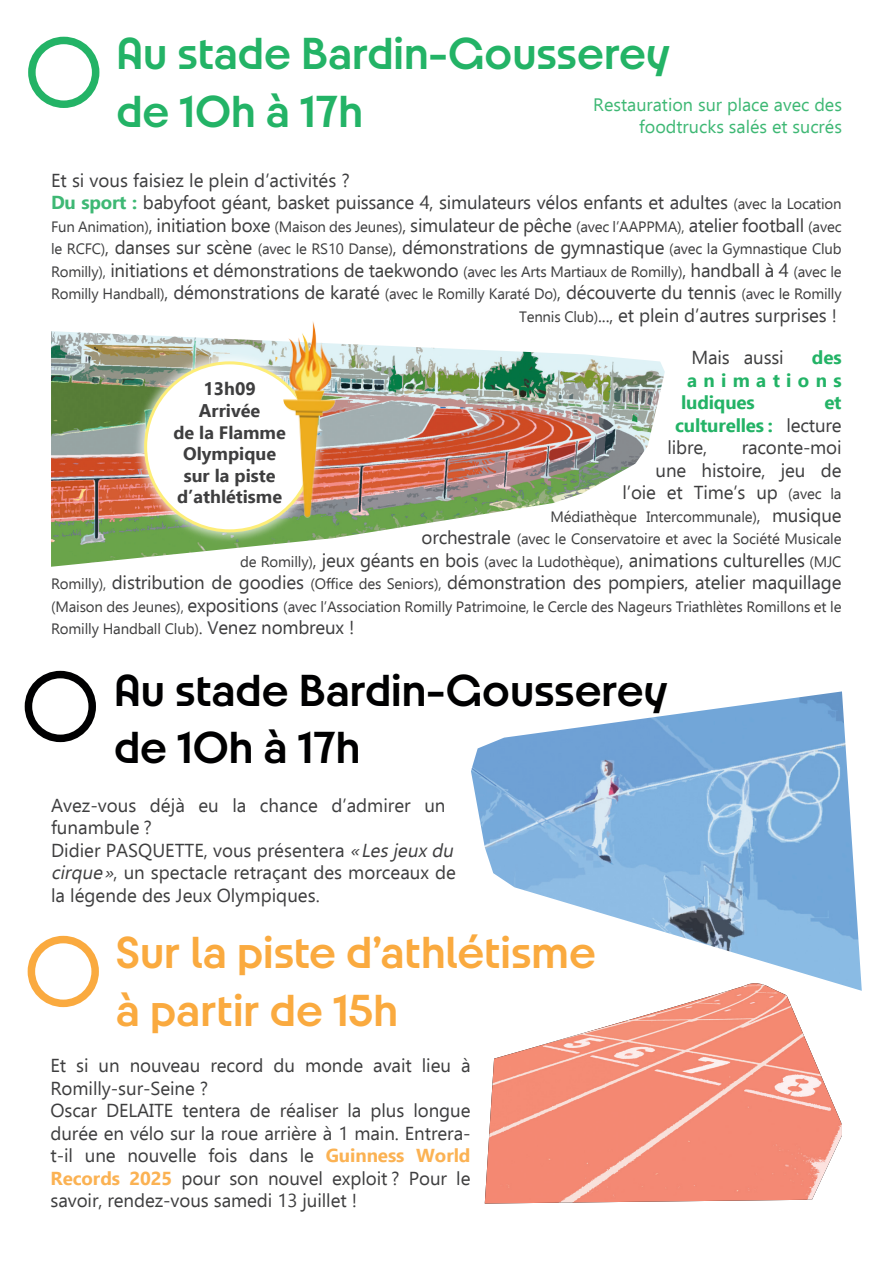
<style>
.page{position:relative;width:893px;height:1263px;background:#fff}
.page>*{position:absolute;margin:0;border:0;box-sizing:border-box;transform-origin:0 0}
.t1{font:48px "Paris 2024 Variable Regular";color:#faaa3f}
.t2{font:48px "Paris 2024 Variable Regular";color:#23b366}
.t3{font:48px "Paris 2024 Variable Regular";color:#000001}
.t4{font:18.75px/22.5px "Ebrima";letter-spacing:-.01em;color:#3e3e3f}
.t5{font:700 18.75px "Ebrima";letter-spacing:-.01em;color:#23b366}
.t6{font:700 18.75px "Ebrima";letter-spacing:.335em;color:#23b366}
.t7{font:700 18px/21.6px "Ebrima";color:#3e3e3f;text-align:center}
.t8{font:18px/21.6px "Ebrima";color:#3eb874;text-align:right}
.t9{font:15px/22.5px "Ebrima";letter-spacing:-.01em;color:#3e3e3f}
.s1{font-weight:700;color:#3eb874}
.s2{font-size:15px}
.s3{font-size:18px}
.s4{font-size:18.75px}
.s5{font-weight:400;color:#3e3e3f}
.s6{font-style:italic}
.s7{font-weight:700;color:#fbb253}
</style>
<div class="page">
<div style="left:28px;top:936px;width:71px;height:71px;border:8px solid #faaa3f;border-radius:50%"></div>
<div style="left:28px;top:37px;width:71px;height:71px;border:8px solid #23b366;border-radius:50%"></div>
<img style="left:51px;top:331px;width:614px;height:236px">
<img style="left:485px;top:991px;width:357px;height:212px">
<div style="left:25px;top:671px;width:71px;height:71px;border:8px solid #000001;border-radius:50%"></div>
<img style="left:471px;top:691px;width:391px;height:300px">
<div style="left:129px;top:346px;width:202px;height:202px;background:#fff;opacity:.75"></div>
<div style="left:135px;top:352px;width:189px;height:190px;background:#fff;opacity:.75"></div>
<img style="left:273px;top:321px;width:75px;height:205px">
<p class="t2" style="left:116px;top:24px;width:555px">Au stade Bardin-Gousserey</p>
<p class="t2" style="left:116px;top:82px;width:248px">de 10h à 17h</p>
<p class="t8" style="left:593px;top:94px;width:250px">Restauration sur place avec des foodtrucks salés et sucrés</p>
<p class="t4" style="left:51px;top:168px;width:300px">Et si vous faisiez le plein d’activités ?</p>
<p class="t4" style="left:51px;top:191px;width:792px"><span class="s1">Du sport :</span> babyfoot géant, basket puissance 4, simulateurs vélos enfants et adultes <span class="s2">(avec la Location</span></p>
<p class="t9" style="left:51px;top:214px;width:792px">Fun Animation)<span class="s3">,</span> <span class="s4">initiation boxe</span> (Maison des Jeunes)<span class="s3">,</span> <span class="s4">simulateur de pêche</span> (avec l’AAPPMA), <span class="s4">atelier football</span> (avec le RCFC)<span class="s3">,</span> <span class="s4">danses sur scène</span> (avec le RS10 Danse)<span class="s3">,</span> <span class="s4">démonstrations de gymnastique</span> (avec la Gymnastique Club</p>
<p class="t4" style="left:51px;top:258px;width:792px"><span class="s2">Romilly),</span> initiations et démonstrations de taekwondo <span class="s2">(avec les Arts Martiaux de Romilly)</span><span class="s3">,</span> handball à 4 <span class="s2">(avec le</span></p>
<p class="t9" style="left:51px;top:282px;width:792px">Romilly Handball)<span class="s3">,</span> <span class="s4">démonstrations de karaté</span> (avec le Romilly Karaté Do)<span class="s3">,</span> <span class="s4">découverte du tennis</span> (avec le Romilly</p>
<p class="t4" style="left:519px;top:303px;width:319px"><span class="s2">Tennis Club)</span><span class="s3">...,</span> et plein d’autres surprises <span class="s3">!</span></p>
<p class="t4" style="left:692px;top:345px;width:94px">Mais aussi</p>
<p class="t5" style="left:812px;top:343px;width:31px">des</p>
<p class="t6" style="left:687px;top:365px;width:156px">animations</p>
<p class="t5" style="left:681px;top:388px;width:75px">ludiques</p>
<p class="t5" style="left:824px;top:388px;width:19px">et</p>
<p class="t5" style="left:675px;top:410px;width:168px">culturelles : <span class="s5">lecture</span></p>
<p class="t4" style="left:668px;top:435px;width:41px">libre,</p>
<p class="t7" style="left:203px;top:377px;width:54px">13h09</p>
<p class="t7" style="left:199px;top:399px;width:63px">Arrivée</p>
<p class="t7" style="left:173px;top:420px;width:114px">de la Flamme<br>Olympique</p>
<p class="t7" style="left:177px;top:463px;width:106px">sur la piste d’athlétisme</p>
<p class="t4" style="left:623px;top:435px;width:221px;text-align:right">raconte-moi<br>une histoire, jeu de l’oie et Time’s up <span class="s2">(avec la</span></p>
<p class="t9" style="left:422px;top:504px;width:422px;text-align:right">Médiathèque Intercommunale)<span class="s3">,</span> <span class="s4">musique<br>orchestrale</span> (avec le Conservatoire et avec la Société Musicale</p>
<p class="t4" style="left:51px;top:548px;width:792px;text-align:right"><span class="s2">de Romilly)</span><span class="s3">,</span> jeux géants en bois <span class="s2">(avec la Ludothèque)</span><span class="s3">,</span> animations culturelles <span class="s2">(MJC<br>Romilly),</span> distribution de goodies <span class="s2">(Office des Seniors),</span> démonstration des pompiers, atelier maquillage</p>
<p class="t9" style="left:51px;top:594px;width:792px">(Maison des Jeunes), <span class="s4">expositions</span> (avec l’Association Romilly Patrimoine, le Cercle des Nageurs Triathlètes Romillons et le<br>Romilly Handball Club)<span class="s3">. V</span><span class="s4">enez nombreux !</span></p>
<p class="t3" style="left:114px;top:661px;width:555px">Au stade Bardin-Gousserey</p>
<p class="t3" style="left:114px;top:719px;width:248px">de 10h à 17h</p>
<p class="t4" style="left:51px;top:793px;width:396px">Avez-vous déjà eu la chance d’admirer un funambule ?</p>
<p class="t4" style="left:51px;top:838px;width:408px;text-align:justify">Didier PASQUETTE, vous présentera <span class="s6">«Lesjeuxdu cirque»</span>, un spectacle retraçant des morceaux de la légende des Jeux Olympiques.</p>
<p class="t1" style="left:116px;top:923px;width:481px">Sur la piste d’athlétisme</p>
<p class="t1" style="left:116px;top:981px;width:284px">à partir de 15h</p>
<p class="t4" style="left:51px;top:1054px;width:422px">Et si un nouveau record du monde avait lieu à<br>Romilly-sur-Seine ?</p>
<p class="t4" style="left:51px;top:1099px;width:422px;text-align:justify">Oscar DELAITE tentera de réaliser la plus longue durée en vélo sur la roue arrière à 1 main. Entrera&shy;t-il une nouvelle fois dans le <span class="s7">Guinness World Records 2025</span> pour son nouvel exploit ? Pour le savoir, rendez-vous samedi 13 juillet !</p>
</div>
